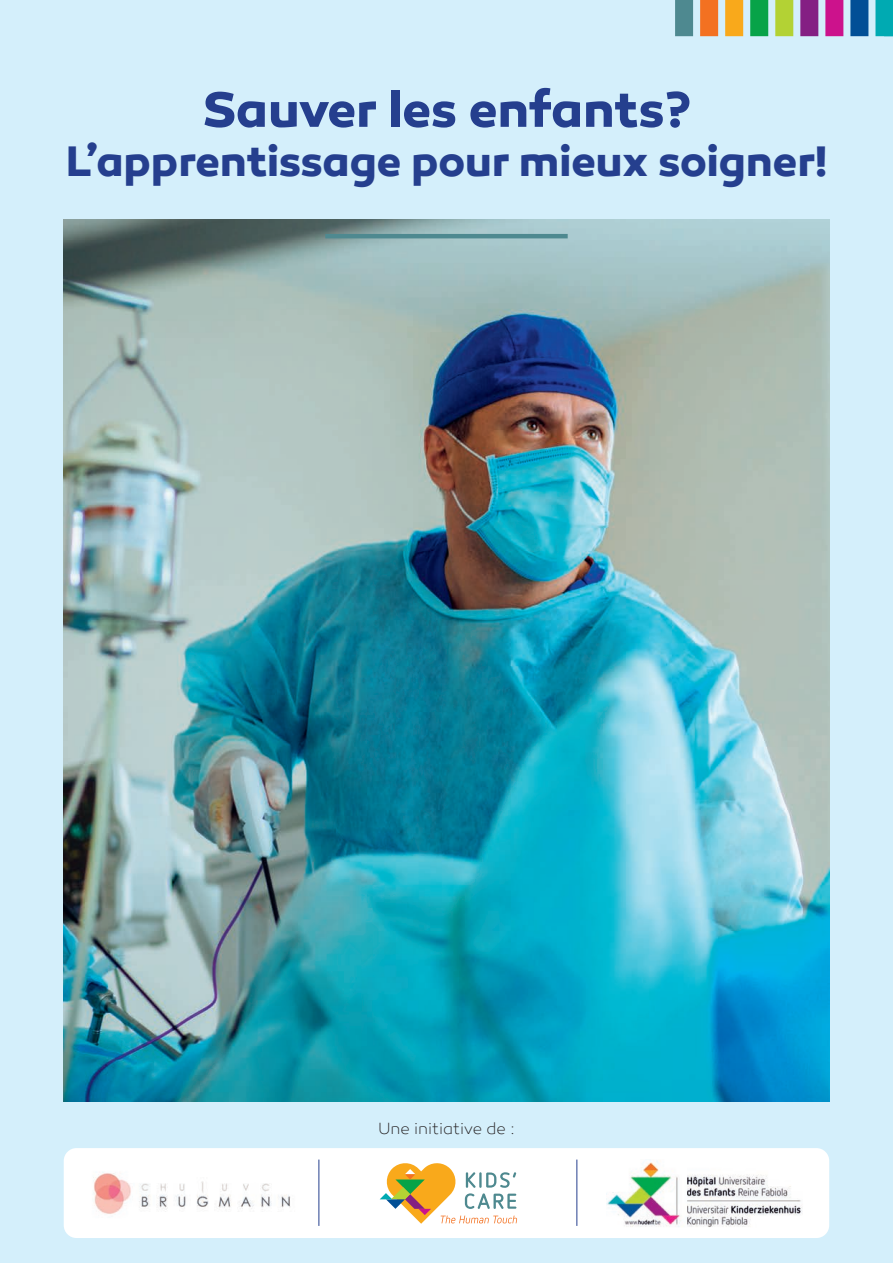
<style>
.page{position:relative;width:893px;height:1263px;background:#d4effb}
.page>*{position:absolute;margin:0;border:0;box-sizing:border-box;transform-origin:0 0}
.t1{font:700 51px "Canaro W00";color:#253f8e}
.t2{font:700 43.5px "Canaro W00";color:#253f8e}
.t3{font:200 16.5px "Canaro W00";letter-spacing:-.005em;color:#231f20}
</style>
<div class="page">
<img style="left:64px;top:219px;width:765px;height:882px">
<div style="left:64px;top:1148px;width:765px;height:90px;background:#fff;border-radius:13px"></div>
<hr style="left:325px;top:234px;width:243px;height:4px;background:#4e8990">
<img style="left:93px;top:1172px;width:198px;height:42px">
<svg style="left:380px;top:1163px;width:137px;height:61px"></svg>
<img style="left:606px;top:1160px;width:196px;height:67px">
<hr style="left:319px;top:1160px;width:1px;height:66px;background:#253f8e">
<hr style="left:577px;top:1160px;width:1px;height:66px;background:#253f8e">
<div style="left:675px;top:0;width:18px;height:36px;background:#4e8990"></div>
<div style="left:775px;top:0;width:18px;height:36px;background:#b3d234"></div>
<div style="left:725px;top:0;width:18px;height:36px;background:#f9a91b"></div>
<div style="left:825px;top:0;width:18px;height:36px;background:#cc128c"></div>
<div style="left:700px;top:0;width:18px;height:36px;background:#f37121"></div>
<div style="left:800px;top:0;width:18px;height:36px;background:#841f83"></div>
<div style="left:750px;top:0;width:18px;height:36px;background:#07a348"></div>
<div style="left:850px;top:0;width:18px;height:36px;background:#014f96"></div>
<div style="left:875px;top:0;width:18px;height:36px;background:#00aab2"></div>
<p class="t1" style="left:202px;top:78px;width:490px">Sauver les enfants?</p>
<p class="t2" style="left:66px;top:134px;width:763px">L’apprentissage pour mieux soigner!</p>
<p class="t3" style="left:378px;top:1119px;width:138px">Une initiative de :</p>
</div>
